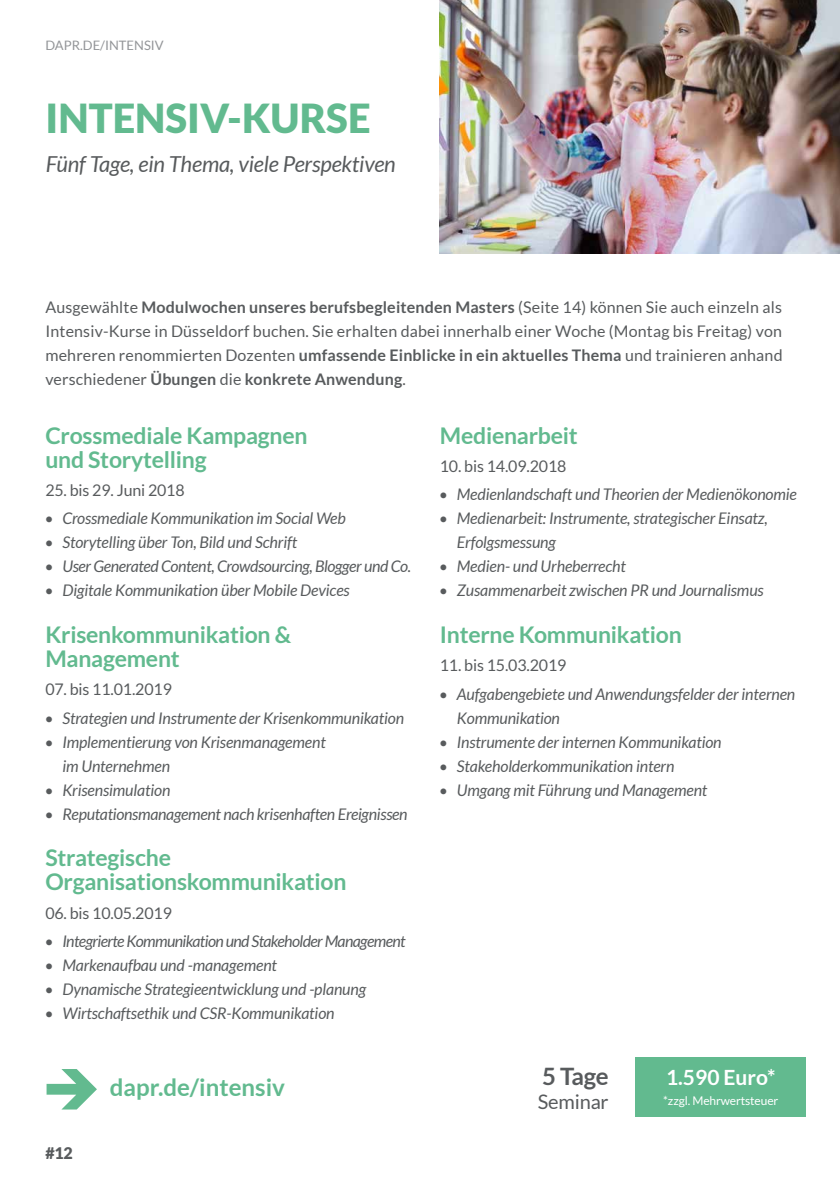
<style>
.page{position:relative;width:840px;height:1191px;background:#fff}
.page>*{position:absolute;margin:0;border:0;box-sizing:border-box;transform-origin:0 0}
.t1{font:900 40px "Lato";color:#62ba8f}
.t2{font:700 24px "Lato";color:#62ba8f}
.t3{font:700 24px "Lato";color:#585b5d}
.t4{font:700 23px/24px "Lato";letter-spacing:-.01em;color:#62ba8f}
.t5{font:italic 22px "Lato";letter-spacing:-.01em;color:#585b5d}
.t6{font:700 21px "Lato";color:#fff}
.t7{font:20px "Lato";letter-spacing:-.01em;color:#585b5d}
.t8{font:italic 16px/24px "Lato";letter-spacing:-.01em;color:#585b5d}
.t9{font:16px/24px "Lato";letter-spacing:-.01em;color:#585b5d;text-align:justify}
.t10{font:italic 16px "Lato";letter-spacing:-.04em;color:#585b5d}
.t11{font:900 16px "Lato";color:#585b5d}
.t12{font:13px "Lato";color:#939598}
.t13{font:12px "Lato";letter-spacing:-.01em;color:#fff}
.s1{font-weight:700}
</style>
<div class="page">
<img style="left:439px;top:0;width:400px;height:253px">
<div style="left:635px;top:1056px;width:170px;height:60px;background:#62ba8f"></div>
<svg style="left:47px;top:1069px;width:50px;height:40px"></svg>
<p class="t12" style="left:45px;top:38px;width:68px">DAPR.DE/intensiv</p>
<h1 class="t1" style="left:46px;top:95px;width:326px">INTENSIV-KURSE</h1>
<h3 class="t5" style="left:46px;top:152px;width:351px">Fünf Tage, ein Thema, viele Perspektiven</h3>
<p class="t9" style="left:45px;top:295px;width:738px">Ausgewählte <span class="s1">Modulwochen unseres berufsbegleitenden Masters</span> (Seite 14) können Sie auch einzeln als Intensiv-Kurse in Düsseldorf buchen. Sie erhalten dabei innerhalb einer Woche (Montag bis Freitag) von mehreren renommierten Dozenten <span class="s1">umfassende Einblicke in ein aktuelles Thema</span> und trainieren anhand verschiedener <span class="s1">Übungen</span> die <span class="s1">konkrete Anwendung</span>.</p>
<h3 class="t4" style="left:45px;top:423px;width:263px">Crossmediale Kampagnen und Storytelling</h3>
<p class="t9" style="left:45px;top:478px;width:141px">25. bis 29. Juni 2018</p>
<p class="t8" style="left:45px;top:507px;width:302px">• Crossmediale Kommunikation im Social Web</p>
<p class="t8" style="left:45px;top:531px;width:253px">• Storytelling über Ton, Bild und Schrift</p>
<p class="t8" style="left:45px;top:555px;width:367px">• User Generated Content, Crowdsourcing, Blogger und Co.</p>
<p class="t8" style="left:45px;top:579px;width:306px">• Digitale Kommunikation über Mobile Devices</p>
<h3 class="t4" style="left:45px;top:622px;width:247px">Krisenkommunikation &amp;<br>Management</h3>
<p class="t9" style="left:45px;top:677px;width:128px">07. bis 11.01.2019</p>
<p class="t8" style="left:45px;top:706px;width:360px">• Strategien und Instrumente der Krisenkommunikation</p>
<p class="t8" style="left:62px;top:730px;width:265px;text-indent:-17px">• Implementierung von Krisenmanagement im Unternehmen</p>
<p class="t8" style="left:45px;top:778px;width:126px">• Krisensimulation</p>
<p class="t8" style="left:45px;top:802px;width:363px">• Reputationsmanagement nach krisenhaften Ereignissen</p>
<h3 class="t4" style="left:45px;top:845px;width:302px">Strategische<br>Organisationskommunikation</h3>
<p class="t9" style="left:45px;top:900px;width:128px">06. bis 10.05.2019</p>
<p class="t10" style="left:45px;top:932px;width:361px">• Integrierte Kommunikation und Stakeholder Management</p>
<p class="t8" style="left:45px;top:953px;width:233px">• Markenaufbau und -management</p>
<p class="t8" style="left:45px;top:977px;width:323px">• Dynamische Strategieentwicklung und -planung</p>
<p class="t8" style="left:45px;top:1001px;width:290px">• Wirtschaftsethik und CSR-Kommunikation</p>
<h3 class="t4" style="left:439px;top:423px;width:139px">Medienarbeit</h3>
<p class="t9" style="left:439px;top:454px;width:128px">10. bis 14.09.2018</p>
<p class="t8" style="left:439px;top:483px;width:358px">• Medienlandschaft und Theorien der Medienökonomie</p>
<p class="t8" style="left:456px;top:507px;width:312px;text-indent:-17px">• Medienarbeit: Instrumente, strategischer Einsatz,<br>Erfolgsmessung</p>
<p class="t8" style="left:439px;top:555px;width:188px">• Medien- und Urheberrecht</p>
<p class="t8" style="left:439px;top:579px;width:325px">• Zusammenarbeit zwischen PR und Journalismus</p>
<h3 class="t4" style="left:439px;top:622px;width:243px">Interne Kommunikation</h3>
<p class="t9" style="left:439px;top:653px;width:128px">11. bis 15.03.2019</p>
<p class="t8" style="left:456px;top:682px;width:340px;text-indent:-17px">• Aufgabengebiete und Anwendungsfelder der internen<br>Kommunikation</p>
<p class="t8" style="left:439px;top:730px;width:283px">• Instrumente der internen Kommunikation</p>
<p class="t8" style="left:439px;top:754px;width:236px">• Stakeholderkommunikation intern</p>
<p class="t8" style="left:439px;top:778px;width:269px">• Umgang mit Führung und Management</p>
<p class="t11" style="left:45px;top:1143px;width:29px">#12</p>
<h2 class="t2" style="left:110px;top:1073px;width:176px">dapr.de/intensiv</h2>
<h2 class="t3" style="left:542px;top:1062px;width:68px">5 Tage</h2>
<p class="t7" style="left:537px;top:1090px;width:72px">Seminar</p>
<h3 class="t6" style="left:665px;top:1065px;width:111px">1.590 Euro*</h3>
<p class="t13" style="left:663px;top:1094px;width:116px">*zzgl. Mehrwertsteuer</p>
</div>
